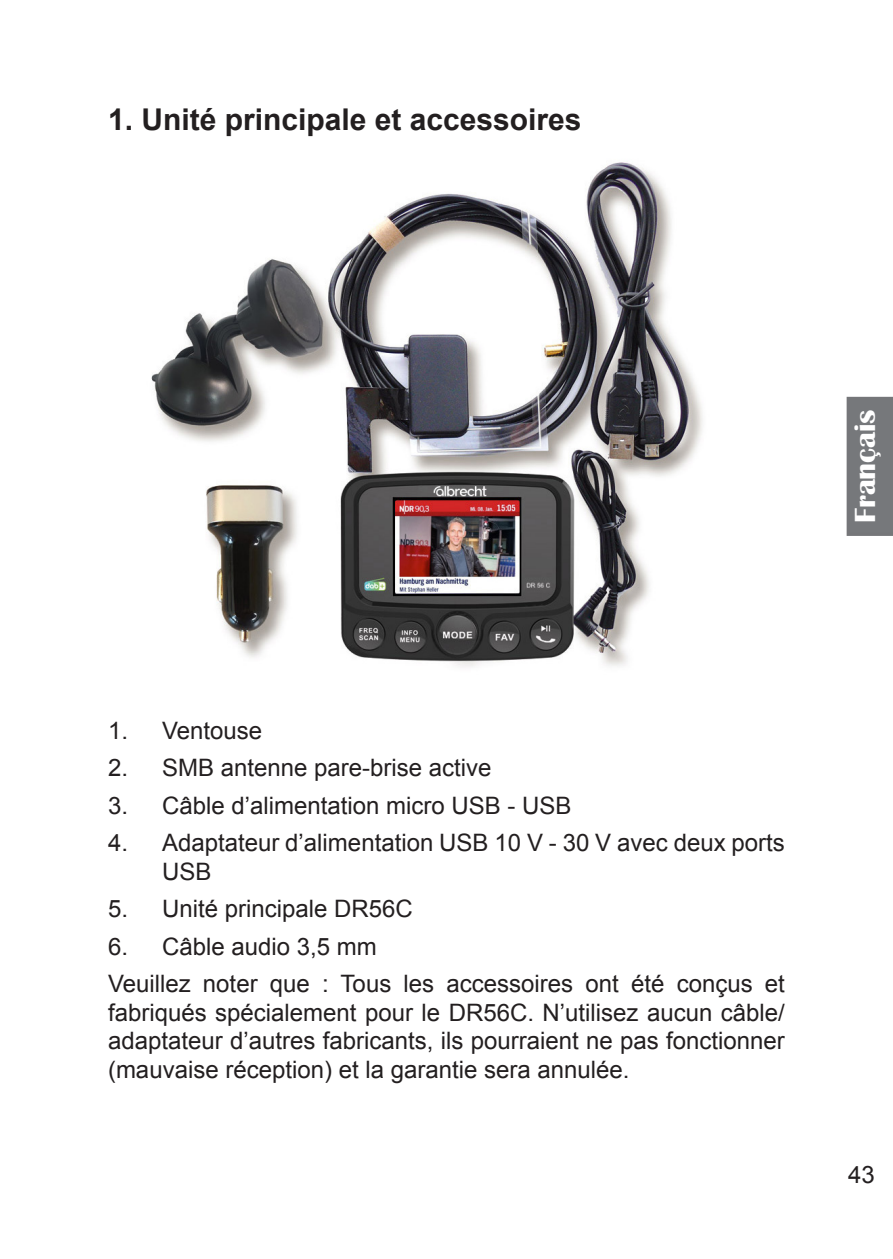
<style>
.page{position:relative;width:893px;height:1259px;background:#fff}
.page>*{position:absolute;margin:0;border:0;box-sizing:border-box;transform-origin:0 0}
.t1{font:700 30px "Arial";color:#231f20}
.t2{font:700 30px "Britannic";color:#fff}
.Standardtext{font:24px/28.8px "Arial";color:#231f20}
</style>
<div class="page">
<div style="left:847px;top:397px;width:46px;height:139px;background:#76787b"></div>
<img style="left:151px;top:162px;width:552px;height:505px">
<p class="t1" style="left:108px;top:99px;width:475px">1. Unité principale et accessoires</p>
<p class="t2" style="left:848px;top:523px;width:115px;rotate:-90deg">Français</p>
<p class="Standardtext" style="left:108px;top:716px;width:156px">1. Ventouse</p>
<p class="Standardtext" style="left:108px;top:754px;width:385px">2. SMB antenne pare-brise active</p>
<p class="Standardtext" style="left:108px;top:791px;width:465px">3. Câble d’alimentation micro USB - USB</p>
<p class="Standardtext" style="left:162px;top:828px;width:624px;text-indent:-54px">4. Adaptateur d’alimentation USB 10 V - 30 V avec deux ports<br>USB</p>
<p class="Standardtext" style="left:108px;top:894px;width:306px">5. Unité principale DR56C</p>
<p class="Standardtext" style="left:108px;top:932px;width:270px">6. Câble audio 3,5 mm</p>
<p class="Standardtext" style="left:108px;top:969px;width:678px;text-align:justify">Veuillez noter que : Tous les accessoires ont été conçus et fabriqués spécialement pour le DR56C. N’utilisez aucun câble/ adaptateur d’autres fabricants, ils pourraient ne pas fonctionner (mauvaise réception) et la garantie sera annulée.</p>
<p class="Standardtext" style="left:848px;top:1160px;width:28px">43</p>
</div>
